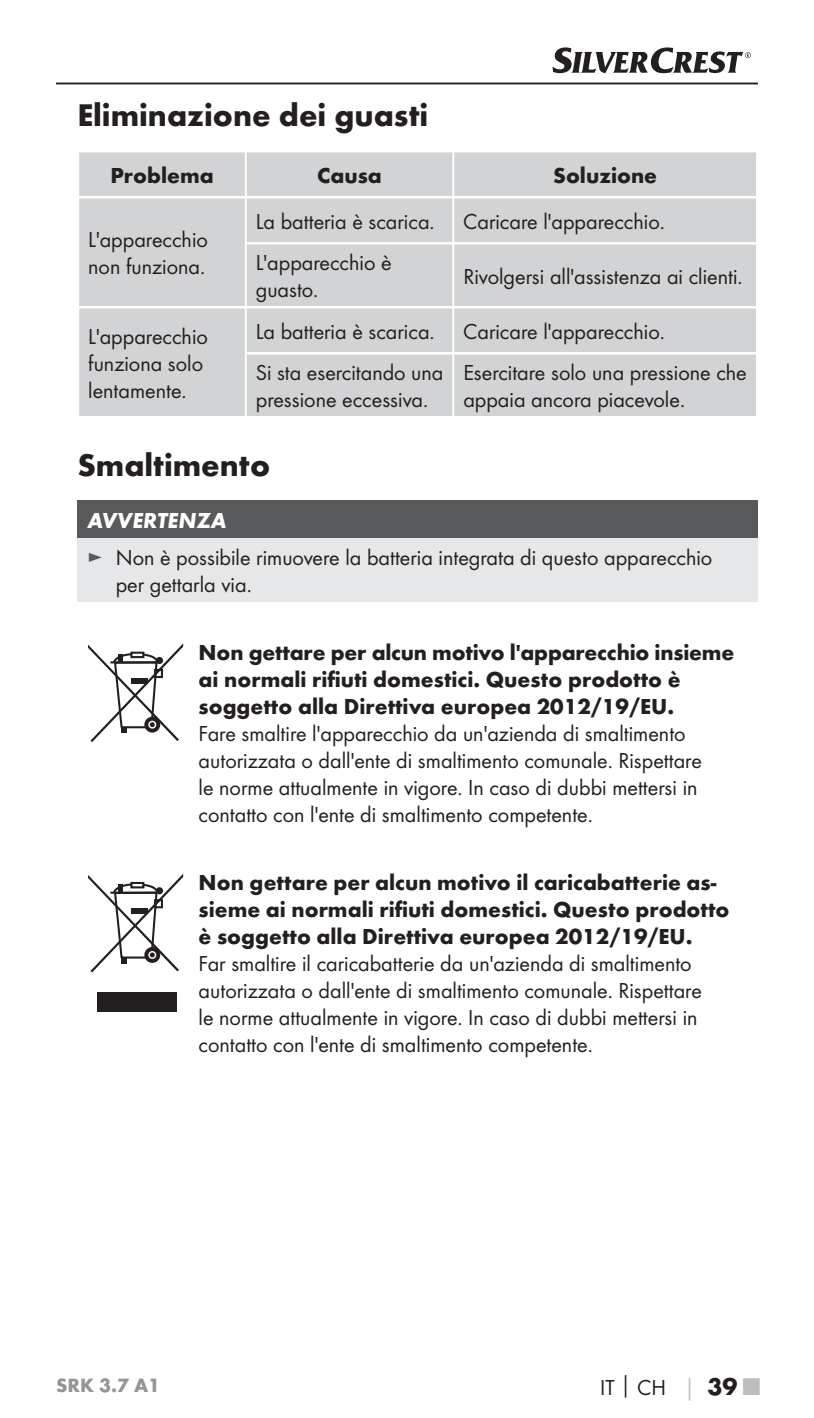
<style>
.page{position:relative;width:814px;height:1418px;background:#fff}
.page>*{position:absolute;margin:0;border:0;box-sizing:border-box;transform-origin:0 0}
.t1{font:700 32.5px "Futura";color:#231f20}
.t2{font:22.5px/27px "Futura Boo";color:#231f20}
.t3{font:700 22.5px/27px "Futura";color:#231f20}
.t4{font:italic 700 22.5px "Futura";color:#fff}
.t5{font:700 20px "Futura";color:#939598}
.s1{color:#58595b}
.s2{font-family:"Futura";font-weight:700}
.s3{font-family:"Futura";font-weight:700;color:#bbbdc0}
.s4{font-family:"Futura";font-weight:700;font-size:25px}
.s5{font-family:"Futura";font-weight:700;font-size:25px;color:#bbbdc0}
</style>
<div class="page">
<hr style="left:56px;top:83px;width:702px;height:1px;background:#231f20">
<svg style="left:552px;top:47px;width:198px;height:26px"></svg>
<div style="left:79px;top:152px;width:677px;height:264px;background:#d1d3d4"></div>
<hr style="left:79px;top:196px;width:167px;height:2px;background:#fff">
<hr style="left:246px;top:196px;width:207px;height:2px;background:#fff">
<hr style="left:453px;top:196px;width:303px;height:2px;background:#fff">
<hr style="left:247px;top:242px;width:206px;height:2px;background:#fff">
<hr style="left:453px;top:242px;width:303px;height:2px;background:#fff">
<hr style="left:79px;top:306px;width:167px;height:2px;background:#fff">
<hr style="left:246px;top:306px;width:207px;height:2px;background:#fff">
<hr style="left:453px;top:306px;width:303px;height:2px;background:#fff">
<hr style="left:247px;top:352px;width:206px;height:2px;background:#fff">
<hr style="left:453px;top:352px;width:303px;height:2px;background:#fff">
<hr style="left:245px;top:152px;width:2px;height:44px;background:#fff">
<hr style="left:452px;top:152px;width:2px;height:44px;background:#fff">
<hr style="left:245px;top:198px;width:2px;height:45px;background:#fff">
<hr style="left:452px;top:198px;width:2px;height:44px;background:#fff">
<hr style="left:245px;top:243px;width:2px;height:63px;background:#fff">
<hr style="left:452px;top:244px;width:2px;height:62px;background:#fff">
<hr style="left:245px;top:308px;width:2px;height:45px;background:#fff">
<hr style="left:452px;top:308px;width:2px;height:44px;background:#fff">
<hr style="left:245px;top:353px;width:2px;height:63px;background:#fff">
<hr style="left:452px;top:354px;width:2px;height:62px;background:#fff">
<div style="left:77px;top:500px;width:681px;height:38px;background:#58595b"></div>
<div style="left:77px;top:538px;width:681px;height:63px;background:#e6e7e8"></div>
<svg style="left:88px;top:643px;width:95px;height:99px"></svg>
<div style="left:97px;top:992px;width:80px;height:19px;background:#231f20"></div>
<svg style="left:88px;top:874px;width:95px;height:98px"></svg>
<h1 class="t1" style="left:77px;top:102px;width:352px">Eliminazione dei guasti</h1>
<p class="t3" style="left:110px;top:164px;width:105px">Problema</p>
<p class="t3" style="left:317px;top:164px;width:66px">Causa</p>
<p class="t3" style="left:553px;top:164px;width:105px">Soluzione</p>
<p class="t2" style="left:88px;top:227px;width:121px">L'apparecchio non funziona.</p>
<p class="t2" style="left:256px;top:209px;width:180px">La batteria è scarica.</p>
<p class="t2" style="left:463px;top:209px;width:203px">Caricare l'apparecchio.</p>
<p class="t2" style="left:256px;top:250px;width:137px">L'apparecchio è guasto.</p>
<p class="t2" style="left:463px;top:264px;width:281px">Rivolgersi all'assistenza ai clienti.</p>
<p class="t2" style="left:88px;top:324px;width:121px">L'apparecchio funziona solo lentamente.</p>
<p class="t2" style="left:256px;top:319px;width:180px">La batteria è scarica.</p>
<p class="t2" style="left:463px;top:319px;width:203px">Caricare l'apparecchio.</p>
<p class="t2" style="left:256px;top:360px;width:189px">Si sta esercitando una pressione eccessiva.</p>
<p class="t2" style="left:463px;top:360px;width:285px">Esercitare solo una pressione che appaia ancora piacevole.</p>
<h1 class="t1" style="left:77px;top:452px;width:194px">Smaltimento</h1>
<p class="t4" style="left:87px;top:511px;width:140px">AVVERTENZA</p>
<p class="t2" style="left:116px;top:545px;width:598px;text-indent:-28px"><span class="s1">►</span> Non è possibile rimuovere la batteria integrata di questo apparecchio per gettarla via.</p>
<p class="t3" style="left:199px;top:641px;width:537px">Non gettare per alcun motivo l'apparecchio insieme ai normali rifiuti domestici. Questo prodotto è soggetto alla Direttiva europea 2012/19/EU.</p>
<p class="t2" style="left:199px;top:721px;width:505px">Fare smaltire l'apparecchio da un'azienda di smaltimento autorizzata o dall'ente di smaltimento comunale. Rispettare le norme attualmente in vigore. In caso di dubbi mettersi in contatto con l'ente di smaltimento competente.</p>
<p class="t3" style="left:199px;top:871px;width:532px">Non gettare per alcun motivo il caricabatterie as&shy;sieme ai normali rifiuti domestici. Questo prodotto è soggetto alla Direttiva europea 2012/19/EU.</p>
<p class="t2" style="left:199px;top:951px;width:505px">Far smaltire il caricabatterie da un'azienda di smaltimento autorizzata o dall'ente di smaltimento comunale. Rispettare le norme attualmente in vigore. In caso di dubbi mettersi in contatto con l'ente di smaltimento competente.</p>
<p class="t5" style="left:56px;top:1377px;width:106px">SRK 3.7 A1</p>
<p class="t2" style="left:600px;top:1374px;width:161px">IT<span class="s2">│</span>CH <span class="s3">│</span> <span class="s4">39</span> <span class="s5">■</span></p>
</div>
